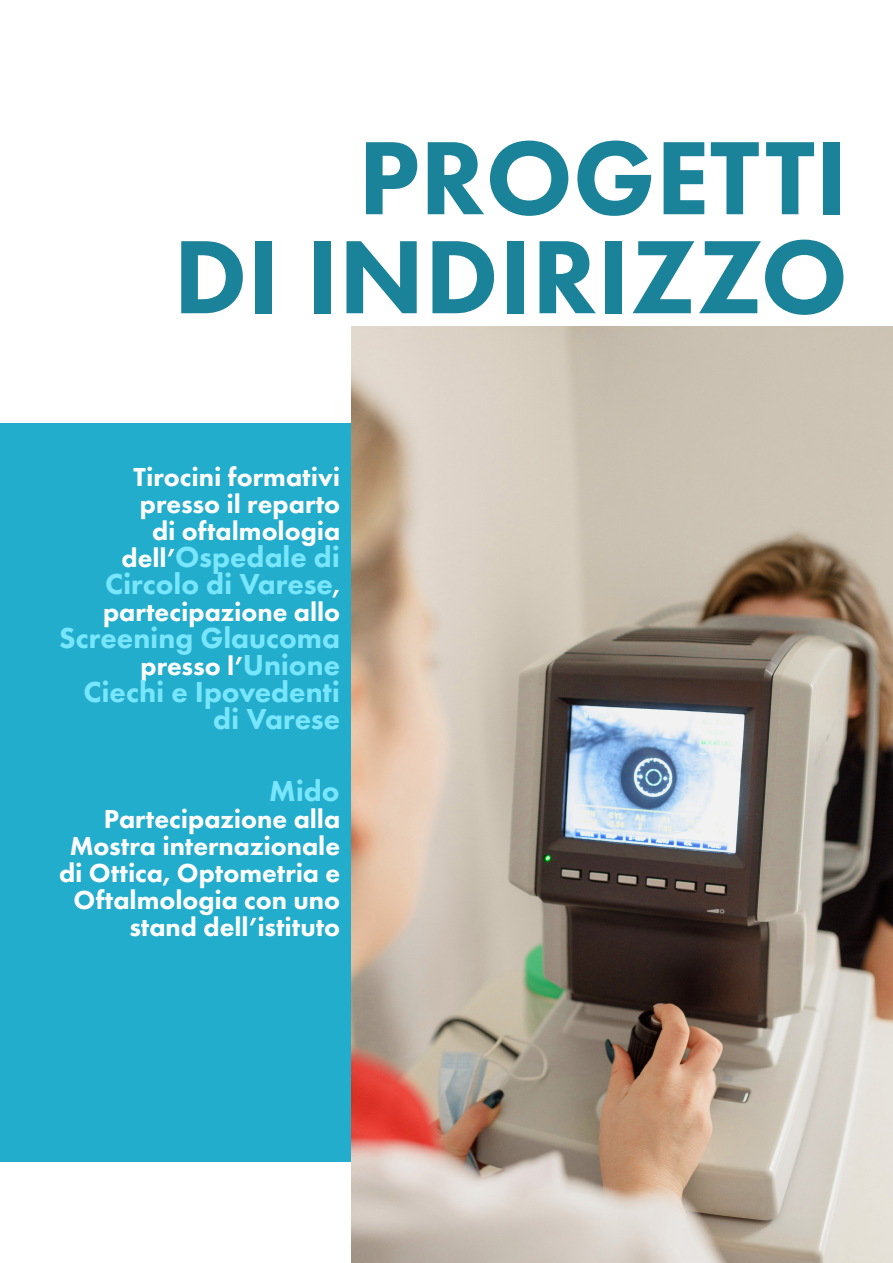
<style>
.page{position:relative;width:893px;height:1263px;background:#fff}
.page>*{position:absolute;margin:0;border:0;box-sizing:border-box;transform-origin:0 0}
.Headline_-_Thin__Ali{font:800 108px "Futura PT";color:#1a8299}
.Body_Text_-_Align_Le{font:800 30px/27px "Futura PT";color:#78e6ff;text-align:center}
.Body_Text_-_Align_Le-2{font:800 27px/27px "Futura PT";color:#fff;text-align:right}
.s1{font-size:27px;color:#fff}
.s2{font-size:30px;color:#78e6ff}
</style>
<div class="page">
<div style="left:0;top:423px;width:893px;height:738px;background:#23adcc"></div>
<img style="left:351px;top:326px;width:542px;height:937px">
<p class="Headline_-_Thin__Ali" style="left:358px;top:111px;width:491px">PROGETTI</p>
<p class="Headline_-_Thin__Ali" style="left:173px;top:210px;width:676px">DI INDIRIZZO</p>
<p class="Body_Text_-_Align_Le-2" style="left:134px;top:463px;width:208px">Tirocini formativi presso il reparto di oftalmologia</p>
<p class="Body_Text_-_Align_Le" style="left:105px;top:543px;width:237px"><span class="s1">dell’</span>Ospedale di<br>Circolo di Varese<span class="s1">,</span></p>
<p class="Body_Text_-_Align_Le-2" style="left:103px;top:598px;width:239px">partecipazione allo</p>
<p class="Body_Text_-_Align_Le" style="left:59px;top:624px;width:283px">Screening Glaucoma</p>
<p class="Body_Text_-_Align_Le-2" style="left:140px;top:652px;width:201px">presso l’<span class="s2">Unione</span></p>
<p class="Body_Text_-_Align_Le" style="left:84px;top:678px;width:258px;text-align:right">Ciechi e Ipovedenti di Varese</p>
<p class="Body_Text_-_Align_Le" style="left:269px;top:777px;width:72px">Mido</p>
<p class="Body_Text_-_Align_Le-2" style="left:59px;top:805px;width:283px">Partecipazione alla<br>Mostra internazionale di Ottica, Optometria e<br>Oftalmologia con uno stand dell’istituto</p>
</div>
